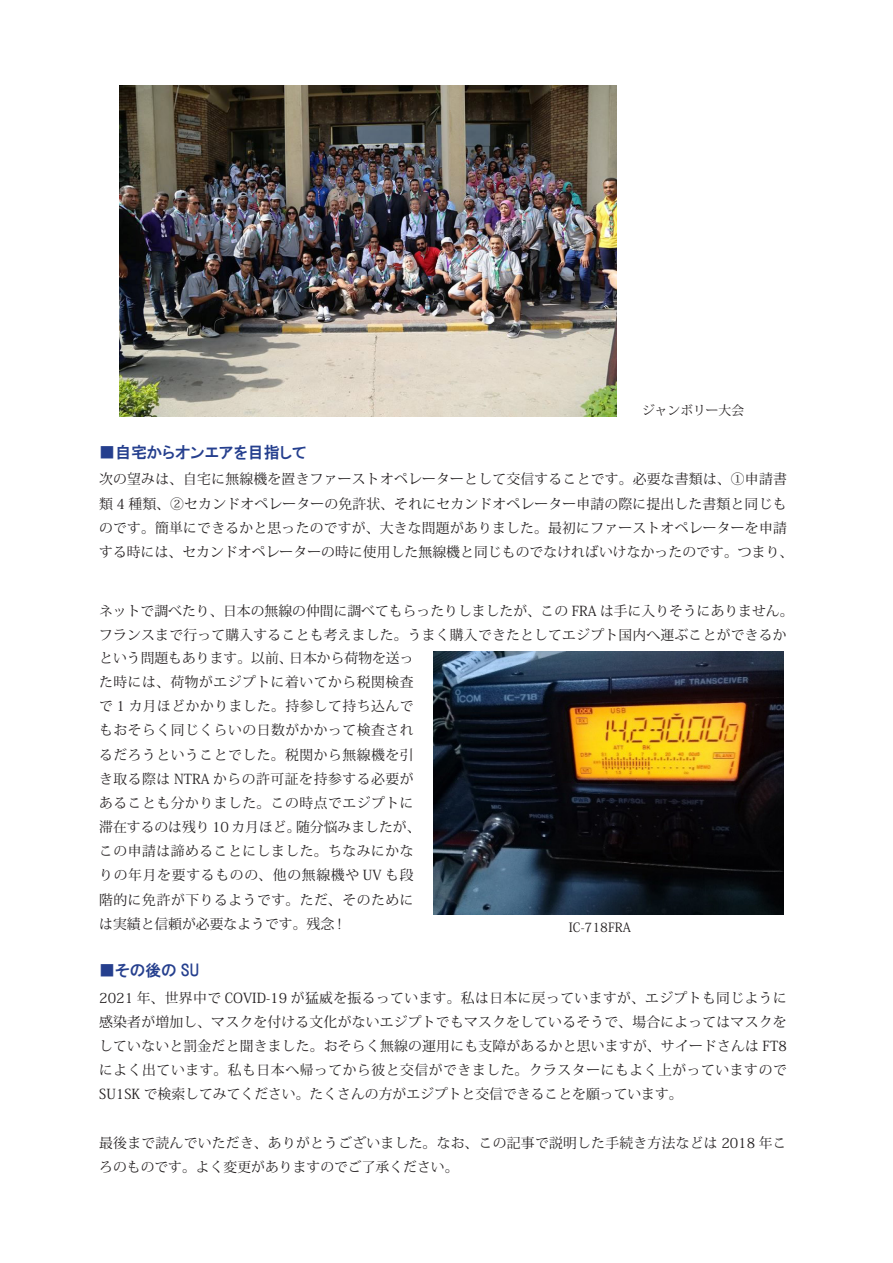
<style>
.page{position:relative;width:893px;height:1263px;background:#fff}
.page>*{position:absolute;margin:0;border:0;box-sizing:border-box;transform-origin:0 0}
.t1{font:15.9px "HGP Gothic E";color:#253f8e}
.t2{font:13.8px/24.2px "Koz Min Pr 6 N";letter-spacing:.015em;color:#231f20}
.t3{font:13.8px/24.2px "Koz Min Pr 6 N";letter-spacing:.04em;color:#231f20}
.t4{font:13.8px "Koz Min Pr 6 N";letter-spacing:.035em;color:#231f20}
.t5{font:12.75px "Koz Min Pr 6 N";color:#231f20}
</style>
<div class="page">
<img style="left:119px;top:85px;width:498px;height:332px">
<img style="left:433px;top:652px;width:351px;height:262px">
<p class="t5" style="left:642px;top:403px;width:104px">ジャンボリー大会</p>
<p class="t1" style="left:99px;top:444px;width:209px">■自宅からオンエアを目指して</p>
<p class="t2" style="left:99px;top:468px;width:696px">次の望みは、自宅に無線機を置きファーストオペレーターとして交信することです。必要な書類は、①申請書類 4 種類、②セカンドオペレーターの免許状、それにセカンドオペレーター申請の際に提出した書類と同じものです。簡単にできるかと思ったのですが、大きな問題がありました。最初にファーストオペレーターを申請する時には、セカンドオペレーターの時に使用した無線機と同じものでなければいけなかったのです。つまり、</p>
<p class="t2" style="left:99px;top:599px;width:696px">ネットで調べたり、日本の無線の仲間に調べてもらったりしましたが、この FRA は手に入りそうにありません。フランスまで行って購入することも考えました。うまく購入できたとしてエジプト国内へ運ぶことができるか</p>
<p class="t2" style="left:289px;top:646px;width:126px">日本から荷物を送っ</p>
<p class="t2" style="left:99px;top:646px;width:195px">という問題もあります。以前、</p>
<p class="t3" style="left:99px;top:670px;width:316px">た時には、荷物がエジプトに着いてから税関検査</p>
<p class="t4" style="left:99px;top:698px;width:316px">で 1 カ月ほどかかりました。持参して持ち込んで</p>
<p class="t4" style="left:99px;top:722px;width:316px">もおそらく同じくらいの日数がかかって検査され</p>
<p class="t3" style="left:99px;top:743px;width:316px">るだろうということでした。税関から無線機を引</p>
<p class="t3" style="left:99px;top:767px;width:316px">き取る際は NTRA からの許可証を持参する必要が</p>
<p class="t3" style="left:99px;top:791px;width:316px">あることも分かりました。この時点でエジプトに</p>
<p class="t2" style="left:296px;top:815px;width:126px">随分悩みましたが、</p>
<p class="t3" style="left:99px;top:815px;width:316px">滞在するのは残り 10 カ月ほど。<br>この申請は諦めることにしました。ちなみにかなりの年月を要するものの、他の無線機や UV も段階的に免許が下りるようです。ただ、そのために</p>
<p class="t2" style="left:99px;top:912px;width:244px">は実績と信頼が必要なようです。残念 !</p>
<p class="t1" style="left:99px;top:963px;width:101px">■その後の SU</p>
<p class="t2" style="left:99px;top:986px;width:689px;text-align:justify">2021 年、世界中で COVID-19 が猛威を振るっています。私は日本に戻っていますが、エジプトも同じように感染者が増加し、マスクを付ける文化がないエジプトでもマスクをしているそうで、場合によってはマスクをしていないと罰金だと聞きました。おそらく無線の運用にも支障があるかと思いますが、サイードさんは FT8によく出ています。私も日本へ帰ってから彼と交信ができました。クラスターにもよく上がっていますのでSU1SK で検索してみてください。たくさんの方がエジプトと交信できることを願っています。</p>
<p class="t2" style="left:99px;top:1131px;width:689px">最後まで読んでいただき、ありがとうございました。なお、この記事で説明した手続き方法などは 2018 年ころのものです。よく変更がありますのでご了承ください。</p>
<p class="t5" style="left:569px;top:920px;width:64px">IC-718FRA</p>
</div>
